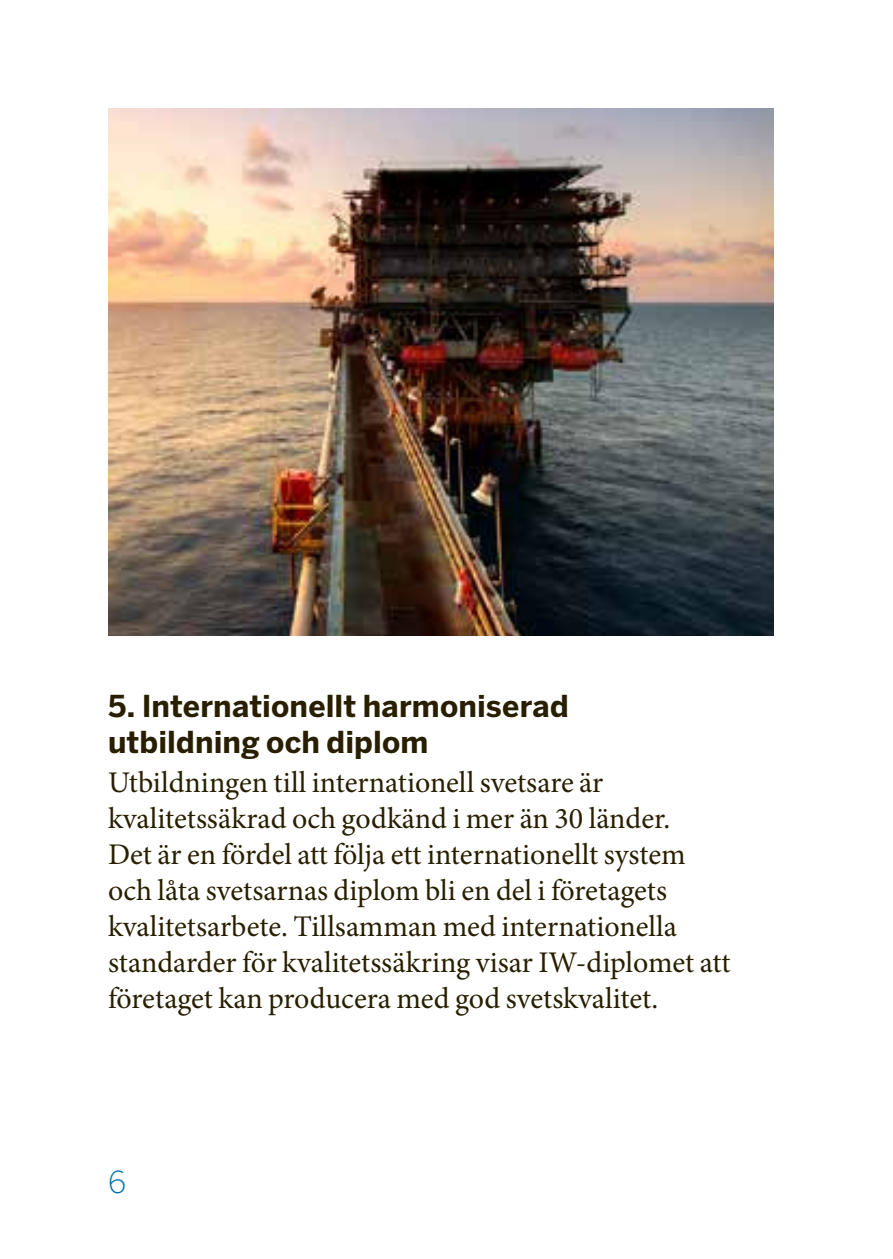
<style>
.page{position:relative;width:893px;height:1259px;background:#fff}
.page>*{position:absolute;margin:0;border:0;box-sizing:border-box;transform-origin:0 0}
.t1{font:30px/36px "Minion Pro";color:#281f00}
.t2{font:700 30px/36px "Benton Sans";letter-spacing:.005em;color:#281f00}
.t3{font:300 30px "Benton Sans";color:#006fad}
</style>
<div class="page">
<img style="left:108px;top:108px;width:666px;height:528px">
<p class="t2" style="left:108px;top:688px;width:462px">5. Internationellt harmoniserad utbildning och diplom</p>
<p class="t1" style="left:108px;top:765px;width:624px">Utbildningen till internationell svetsare är kvalitetssäkrad och godkänd i mer än 30 länder.<br>Det är en fördel att följa ett internationellt system och låta svetsarnas diplom bli en del i företagets kvalitetsarbete. Tillsamman med internationella standarder för kvalitetssäkring visar IW-diplomet att företaget kan producera med god svetskvalitet.</p>
<p class="t3" style="left:108px;top:1164px;width:20px">6</p>
</div>
